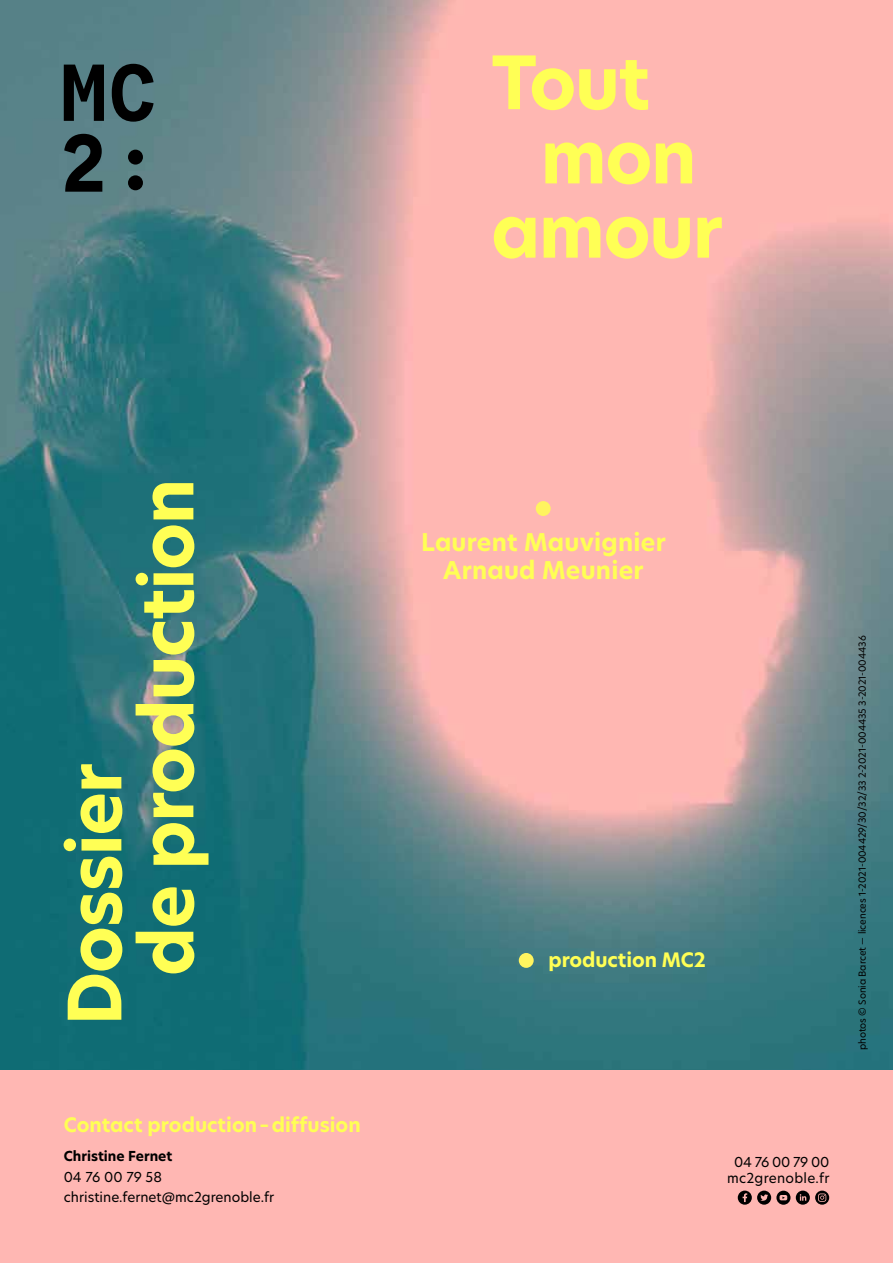
<style>
.page{position:relative;width:893px;height:1263px;background:#fff}
.page>*{position:absolute;margin:0;border:0;box-sizing:border-box;transform-origin:0 0}
.t1{font:700 72px/72px "Hero New";letter-spacing:-.02em;color:#ff5}
.t2{font:700 24px/28.8px "Hero New";letter-spacing:.01em;color:#ff5;text-align:center}
.t3{font:700 19.5px "Hero New";letter-spacing:-.005em;color:#ff5}
.t4{font:13.5px/20.7px "Hero New";color:#000}
.t5{font:13.5px/16.5px "Hero New";letter-spacing:.02em;color:#000;text-align:center}
.t6{font:700 13.5px "Hero New";color:#000}
.t7{font:9.6px "Hero New";letter-spacing:-.01em;color:#000}
</style>
<div class="page">
<img style="left:0;top:0;width:893px;height:1070px">
<div style="left:0;top:1070px;width:893px;height:193px;background:#ffb7b3"></div>
<svg style="left:738px;top:1190px;width:52px;height:15px"></svg>
<svg style="left:796px;top:1190px;width:33px;height:15px"></svg>
<svg style="left:64px;top:65px;width:40px;height:56px;background:#1e2b2e"></svg>
<svg style="left:112px;top:64px;width:42px;height:58px;background:#2f4347"></svg>
<svg style="left:64px;top:134px;width:38px;height:58px;background:#263739"></svg>
<div style="left:128px;top:150px;width:15px;height:15px;background:#000;border-radius:50%"></div>
<div style="left:128px;top:175px;width:15px;height:15px;background:#000;border-radius:50%"></div>
<div style="left:519px;top:953px;width:15px;height:15px;background:#fff45f;border-radius:50%"></div>
<div style="left:536px;top:501px;width:15px;height:15px;background:#fff45f;border-radius:50%"></div>
<h1 class="t1" style="left:491px;top:47px;width:160px">Tout</h1>
<h1 class="t1" style="left:541px;top:121px;width:157px">mon</h1>
<h1 class="t1" style="left:491px;top:195px;width:233px">amour</h1>
<h1 class="t1" style="left:59px;top:976px;width:499px;text-indent:-49px;rotate:-90deg">Dossier<br>de production</h1>
<h3 class="t3" style="left:64px;top:1112px;width:298px">Contact production–diffusion</h3>
<h3 class="t6" style="left:64px;top:1147px;width:110px">Christine Fernet</h3>
<h3 class="t4" style="left:64px;top:1166px;width:212px">04 76 00 79 58 christine.fernet@mc2grenoble.fr</h3>
<h2 class="t2" style="left:421px;top:527px;width:246px">Laurent Mauvignier<br>Arnaud Meunier</h2>
<h3 class="t3" style="left:548px;top:947px;width:159px">production MC2</h3>
<p class="t7" style="left:856px;top:1050px;width:416px;rotate:-90deg">photos © Sonia Barcet — licences 1-2021-004429/30/32/33 2-2021-004435 3-2021-004436</p>
<h3 class="t5" style="left:727px;top:1153px;width:104px">04 76 00 79 00 mc2grenoble.fr</h3>
</div>
